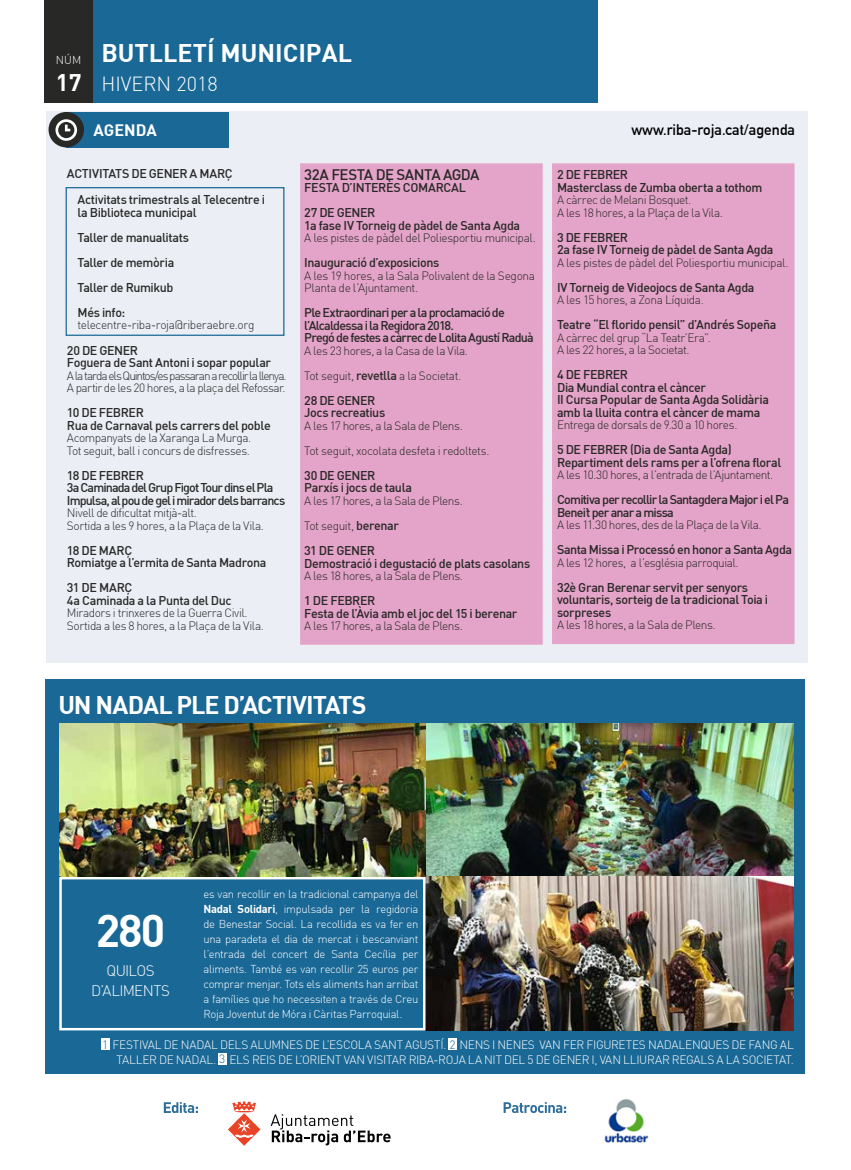
<style>
.page{position:relative;width:851px;height:1170px;background:#fff}
.page>*{position:absolute;margin:0;border:0;box-sizing:border-box;transform-origin:0 0}
.t1{font:700 45px "DIN";color:#fff}
.t2{font:700 25px "DIN";letter-spacing:-.025em;color:#fff}
.t3{font:700 25px "DIN";color:#fff}
.t4{font:700 23.62px "DIN";color:#fff}
.t5{font:300 20px "DIN";color:#fff}
.t6{font:700 16.25px "DIN";color:#fff}
.t7{font:700 15px "DIN Alternate";color:#000}
.t8{font:500 15px "DIN";letter-spacing:-.04em;color:#282827}
.t9{font:300 15px/20px "DIN";letter-spacing:-.045em;color:#fff;text-align:center}
.t10{font:500 12.5px/12.5px "DIN";letter-spacing:-.035em;color:#282827}
.t11{font:500 12.5px/12.5px "DIN";letter-spacing:-.06em;color:#282827}
.t12{font:500 12.5px/12.5px "DIN";letter-spacing:-.07em;color:#282827}
.t13{font:300 11.88px/12.5px "DIN";letter-spacing:-.035em;color:#282827}
.t14{font:300 11.88px/15px "DIN";letter-spacing:-.025em;color:#fff;text-align:right}
.t15{font:300 11.88px/12.5px "DIN";letter-spacing:-.07em;color:#282827}
.t16{font:300 11.88px "DIN";color:#196896}
.t17{font:300 11.25px/15px "DIN";letter-spacing:-.03em;color:#fff;text-align:justify}
.s1{font-weight:500;font-size:12.5px}
.s2{font-weight:700}
.s3{color:#196896}
</style>
<div class="page">
<div style="left:93px;top:0;width:505px;height:103px;background:#196896"></div>
<div style="left:45px;top:0;width:48px;height:103px;background:#282827"></div>
<svg style="left:270px;top:1114px;width:120px;height:31px"></svg>
<svg style="left:228px;top:1101px;width:32px;height:44px"></svg>
<svg style="left:164px;top:1102px;width:34px;height:10px"></svg>
<svg style="left:503px;top:1102px;width:63px;height:10px"></svg>
<img style="left:604px;top:1099px;width:45px;height:44px">
<div style="left:46px;top:679px;width:759px;height:394px;background:#196896"></div>
<div style="left:46px;top:111px;width:761px;height:552px;background:#ebeef5"></div>
<svg style="left:65px;top:187px;width:220px;height:149px"></svg>
<div style="left:66px;top:112px;width:163px;height:35px;background:#196896"></div>
<div style="left:49px;top:112px;width:35px;height:35px;background:#282827;border-radius:50%"></div>
<svg style="left:55px;top:119px;width:22px;height:22px"></svg>
<div style="left:552px;top:163px;width:242px;height:481px;background:#e4a3c8"></div>
<div style="left:300px;top:163px;width:242px;height:481px;background:#e4a3c8"></div>
<div style="left:101px;top:1038px;width:8px;height:11px;background:#fff"></div>
<div style="left:448px;top:1038px;width:8px;height:11px;background:#fff"></div>
<img style="left:425px;top:723px;width:368px;height:307px">
<div style="left:59px;top:876px;width:366px;height:154px;border:2px solid #fff"></div>
<div style="left:218px;top:1053px;width:8px;height:11px;background:#fff"></div>
<img style="left:59px;top:723px;width:366px;height:153px">
<p class="t17" style="left:56px;top:52px;width:27px">NÚM</p>
<h3 class="t4" style="left:56px;top:67px;width:27px">17</h3>
<h2 class="t3" style="left:101px;top:37px;width:252px">BUTLLETÍ MUNICIPAL</h2>
<h3 class="t5" style="left:101px;top:71px;width:118px">HIVERN 2018</h3>
<h3 class="t6" style="left:94px;top:120px;width:65px">AGENDA</h3>
<p class="t10" style="left:78px;top:160px;width:189px;line-height:26.2px;text-indent:-11px">ACTIVITATS DE GENER A MARÇ<br>Activitats trimestrals al Telecentre i</p>
<p class="t10" style="left:78px;top:199px;width:120px;line-height:25px">la Biblioteca municipal<br>Taller de manualitats<br>Taller de memòria<br>Taller de Rumikub<br>Més info:</p>
<p class="t13" style="left:78px;top:319px;width:178px">telecentre-riba-roja@riberaebre.org</p>
<p class="t10" style="left:67px;top:343px;width:205px">20 DE GENER<br>Foguera de Sant Antoni i sopar popular</p>
<p class="t15" style="left:67px;top:369px;width:221px">A la tarda els Quintos/es passaran a recollir la llenya.<br>A partir de les 20 hores, a la plaça del Refossar.</p>
<p class="t10" style="left:67px;top:406px;width:205px">10 DE FEBRER<br>Rua de Carnaval pels carrers del poble</p>
<p class="t13" style="left:67px;top:431px;width:186px">Acompanyats de la Xaranga La Murga.<br>Tot seguit, ball i concurs de disfresses.</p>
<p class="t12" style="left:67px;top:468px;width:220px">18 DE FEBRER<br>3a Caminada del Grup Figot Tour dins el Pla<br>Impulsa, al pou de gel i mirador dels barrancs</p>
<p class="t13" style="left:67px;top:506px;width:198px">Nivell de dificultat mitjà-alt.<br>Sortida a les 9 hores, a la Plaça de la Vila.</p>
<p class="t10" style="left:67px;top:543px;width:201px">18 DE MARÇ<br>Romiatge a l’ermita de Santa Madrona</p>
<p class="t10" style="left:67px;top:581px;width:166px">31 DE MARÇ<br>4a Caminada a la Punta del Duc</p>
<p class="t13" style="left:67px;top:606px;width:198px">Miradors i trinxeres de la Guerra Civil.<br>Sortida a les 8 hores, a la Plaça de la Vila.</p>
<p class="t8" style="left:304px;top:165px;width:177px">32A FESTA DE SANTA AGDA</p>
<p class="t10" style="left:304px;top:175px;width:163px;line-height:25px">FESTA D’INTERÈS COMARCAL<br>27 DE GENER</p>
<p class="t10" style="left:304px;top:218px;width:217px">1a fase IV Torneig de pàdel de Santa Agda</p>
<p class="t13" style="left:304px;top:232px;width:233px">A les pistes de pàdel del Poliesportiu municipal.</p>
<p class="t10" style="left:304px;top:256px;width:137px">Inauguració d’exposicions</p>
<p class="t13" style="left:304px;top:269px;width:232px">A les 19 hores, a la Sala Polivalent de la Segona<br>Planta de l’Ajuntament.</p>
<p class="t11" style="left:304px;top:306px;width:231px">Ple Extraordinari per a la proclamació de l’Alcaldessa i la Regidora 2018.<br>Pregó de festes a càrrec de Lolita Agustí Raduà</p>
<p class="t13" style="left:304px;top:338px;width:165px;line-height:25px">A les 23 hores, a la Casa de la Vila.<br>Tot seguit, <span class="s1">revetlla</span> a la Societat.</p>
<p class="t10" style="left:304px;top:393px;width:82px">28 DE GENER<br>Jocs recreatius</p>
<p class="t13" style="left:304px;top:413px;width:187px;line-height:25px">A les 17 hores, a la Sala de Plens.<br>Tot seguit, xocolata desfeta i redoltets.</p>
<p class="t10" style="left:304px;top:468px;width:109px">30 DE GENER<br>Parxís i jocs de taula</p>
<p class="t13" style="left:304px;top:488px;width:160px;line-height:25px">A les 17 hores, a la Sala de Plens.<br>Tot seguit, <span class="s1">berenar</span></p>
<p class="t10" style="left:304px;top:543px;width:227px">31 DE GENER<br>Demostració i degustació de plats casolans</p>
<p class="t13" style="left:304px;top:569px;width:160px">A les 18 hores, a la Sala de Plens.</p>
<p class="t10" style="left:304px;top:593px;width:215px">1 DE FEBRER<br>Festa de l’Àvia amb el joc del 15 i berenar</p>
<p class="t13" style="left:304px;top:619px;width:160px">A les 17 hores, a la Sala de Plens.</p>
<p class="t7" style="left:631px;top:118px;width:165px">www.riba-roja.cat/agenda</p>
<p class="t10" style="left:557px;top:168px;width:207px">2 DE FEBRER<br>Masterclass de Zumba oberta a tothom</p>
<p class="t13" style="left:557px;top:193px;width:167px">A càrrec de Melani Bosquet.<br>A les 18 hores, a la Plaça de la Vila.</p>
<p class="t10" style="left:557px;top:230px;width:218px">3 DE FEBRER<br>2a fase IV Torneig de pàdel de Santa Agda</p>
<p class="t13" style="left:557px;top:256px;width:233px">A les pistes de pàdel del Poliesportiu municipal.</p>
<p class="t10" style="left:557px;top:280px;width:199px">IV Torneig de Videojocs de Santa Agda</p>
<p class="t13" style="left:557px;top:293px;width:148px">A les 15 hores, a Zona Líquida.</p>
<p class="t10" style="left:557px;top:318px;width:221px">Teatre “El florido pensil” d’Andrés Sopeña</p>
<p class="t13" style="left:557px;top:331px;width:155px">A càrrec del grup “La Teatr’Era”.<br>A les 22 hores, a la Societat.</p>
<p class="t10" style="left:557px;top:368px;width:213px">4 DE FEBRER<br>Dia Mundial contra el càncer<br>II Cursa Popular de Santa Agda Solidària amb la lluita contra el càncer de mama</p>
<p class="t13" style="left:557px;top:418px;width:182px">Entrega de dorsals de 9.30 a 10 hores.</p>
<p class="t10" style="left:557px;top:443px;width:226px">5 DE FEBRER (Dia de Santa Agda)<br>Repartiment dels rams per a l’ofrena floral</p>
<p class="t13" style="left:557px;top:468px;width:218px">A les 10.30 hores, a l’entrada de l’Ajuntament.</p>
<p class="t11" style="left:557px;top:493px;width:233px">Comitiva per recollir la Santagdera Major i el Pa<br>Beneït per anar a missa</p>
<p class="t13" style="left:557px;top:518px;width:206px">A les 11.30 hores, des de la Plaça de la Vila.</p>
<p class="t10" style="left:557px;top:543px;width:236px">Santa Missa i Processó en honor a Santa Agda</p>
<p class="t13" style="left:557px;top:556px;width:183px">A les 12 hores, a l’església parroquial.</p>
<p class="t10" style="left:557px;top:580px;width:212px">32è Gran Berenar servit per senyors voluntaris, sorteig de la tradicional Toia i sorpreses</p>
<p class="t13" style="left:557px;top:618px;width:160px">A les 18 hores, a la Sala de Plens.</p>
<h2 class="t2" style="left:58px;top:689px;width:310px">UN NADAL PLE D’ACTIVITATS</h2>
<p class="t17" style="left:203px;top:886px;width:216px">es van recollir en la tradicional campanya del <span class="s2">Nadal Solidari</span>, impulsada per la regidoria de Benestar Social. La recollida es va fer en una paradeta el dia de mercat i bescanviant l’entrada del concert de Santa Cecília per aliments. També es van recollir 25 euros per comprar menjar. Tots els aliments han arribat a famílies que ho necessiten a través de Creu Roja Joventut de Móra i Càritas Parroquial.</p>
<p class="t16" style="left:219px;top:1051px;width:8px">3</p>
<h1 class="t1" style="left:96px;top:901px;width:71px">280</h1>
<p class="t9" style="left:91px;top:960px;width:80px">QUILOS<br>D’ALIMENTS</p>
<p class="t14" style="left:102px;top:1036px;width:693px"><span class="s3">1</span>. FESTIVAL DE NADAL DELS ALUMNES DE L’ESCOLA SANT AGUSTÍ. . NENS I NENES VAN FER FIGURETES NADALENQUES DE FANG AL<br>TALLER DE NADAL. . ELS REIS DE L’ORIENT VAN VISITAR RIBA-ROJA LA NIT DEL 5 DE GENER I, VAN LLIURAR REGALS A LA SOCIETAT.</p>
<p class="t16" style="left:449px;top:1036px;width:8px">2</p>
</div>
